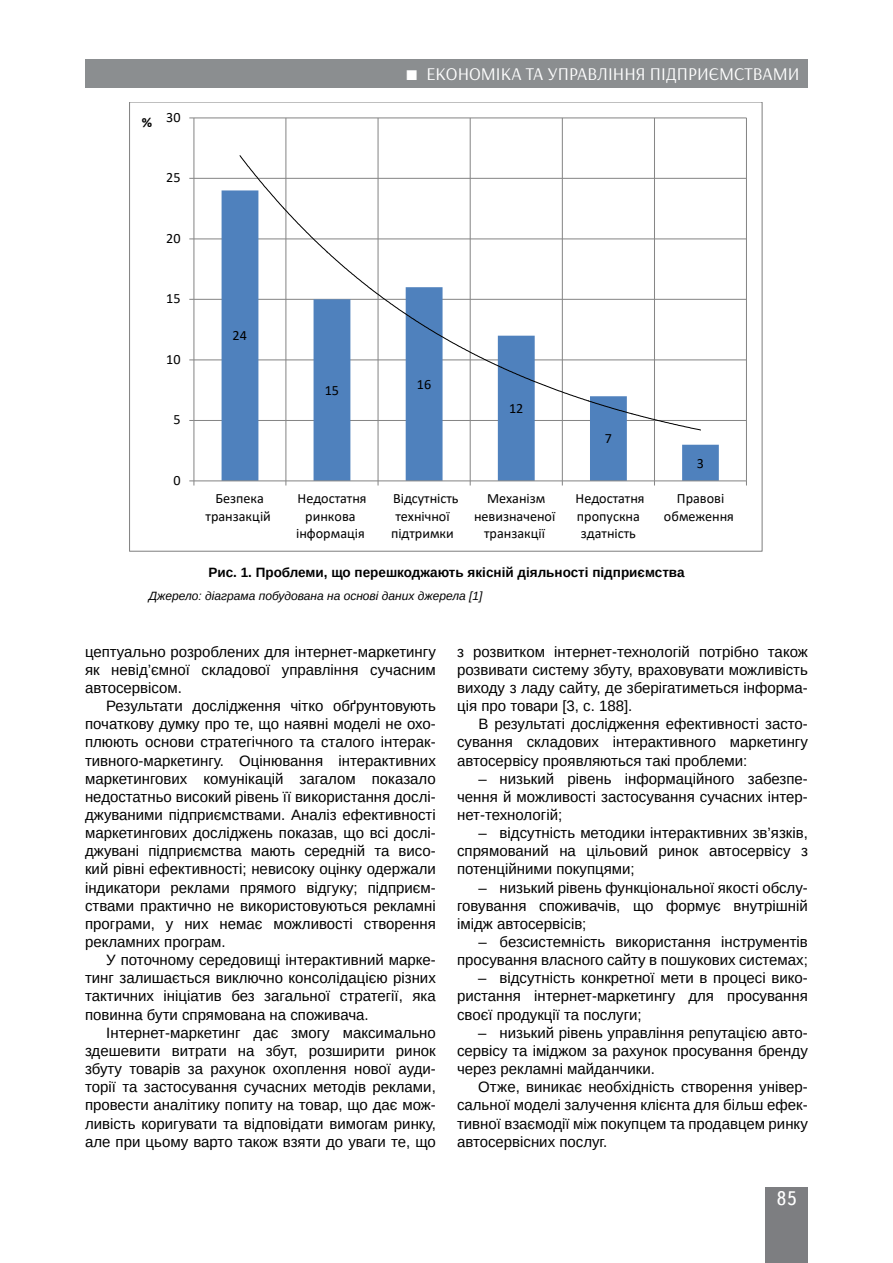
<style>
.page{position:relative;width:893px;height:1263px;background:#fff}
.page>*{position:absolute;margin:0;border:0;box-sizing:border-box;transform-origin:0 0}
.t1{font:19.5px "Ukrainian Text";color:#fff}
.t2{font:18px "Arsenal";color:#fff}
.t3{font:15px/18.1px "Arimo";color:#000;text-align:justify}
.t4{font:14.1px/17.4px "Calibri";color:#000;text-align:center}
.t5{font:700 14.1px "Calibri";color:#000}
.t6{font:700 13.5px "Arimo";color:#000}
.t7{font:italic 12px "Arimo";color:#000}
</style>
<div class="page">
<div style="left:765px;top:1187px;width:43px;height:76px;background:#7d7e81"></div>
<div style="left:85px;top:59px;width:723px;height:29px;background:#8b8e90"></div>
<hr style="left:194px;top:420px;width:552px;height:1px;background:#868686">
<hr style="left:194px;top:359px;width:552px;height:1px;background:#868686">
<hr style="left:194px;top:299px;width:552px;height:1px;background:#868686">
<hr style="left:194px;top:238px;width:552px;height:1px;background:#868686">
<hr style="left:194px;top:178px;width:552px;height:1px;background:#868686">
<hr style="left:194px;top:117px;width:552px;height:1px;background:#868686">
<hr style="left:285px;top:118px;width:1px;height:363px;background:#868686">
<hr style="left:378px;top:118px;width:1px;height:363px;background:#868686">
<hr style="left:470px;top:118px;width:1px;height:363px;background:#868686">
<hr style="left:562px;top:118px;width:1px;height:363px;background:#868686">
<hr style="left:654px;top:118px;width:1px;height:363px;background:#868686">
<hr style="left:746px;top:118px;width:1px;height:363px;background:#868686">
<svg style="left:222px;top:190px;width:497px;height:290px"></svg>
<hr style="left:193px;top:118px;width:1px;height:363px;background:#868686">
<hr style="left:194px;top:480px;width:552px;height:1px;background:#868686">
<svg style="left:189px;top:480px;width:5px;height:5px"></svg>
<svg style="left:239px;top:154px;width:463px;height:277px"></svg>
<p class="t5" style="left:142px;top:112px;width:12px">%</p>
<p class="t4" style="left:166px;top:108px;width:16px">30</p>
<p class="t4" style="left:166px;top:169px;width:16px">25</p>
<p class="t4" style="left:166px;top:229px;width:16px">20</p>
<p class="t4" style="left:166px;top:290px;width:16px">15</p>
<p class="t4" style="left:166px;top:350px;width:16px">10</p>
<p class="t4" style="left:173px;top:411px;width:9px">5</p>
<p class="t4" style="left:173px;top:471px;width:9px">0</p>
<p class="t2" style="left:426px;top:63px;width:375px">ЕКОНОМІКА ТА УПРАВЛІННЯ ПІДПРИЄМСТВАМИ</p>
<p class="t4" style="left:233px;top:327px;width:16px">24</p>
<p class="t4" style="left:325px;top:381px;width:16px">15</p>
<p class="t4" style="left:417px;top:375px;width:16px">16</p>
<p class="t4" style="left:509px;top:399px;width:16px">12</p>
<p class="t4" style="left:605px;top:430px;width:9px">7</p>
<p class="t4" style="left:697px;top:454px;width:9px">3</p>
<p class="t4" style="left:206px;top:490px;width:67px">Безпека транзакцій</p>
<p class="t4" style="left:296px;top:490px;width:72px">Недостатня ринкова інформація</p>
<p class="t4" style="left:391px;top:490px;width:69px">Відсутність технічної підтримки</p>
<p class="t4" style="left:474px;top:490px;width:83px">Механізм невизначеної транзакції</p>
<p class="t4" style="left:575px;top:490px;width:71px;text-align:left">Недостатня пропускна здатність</p>
<p class="t4" style="left:664px;top:490px;width:72px">Правові обмеження</p>
<p class="t6" style="left:208px;top:563px;width:478px">Рис. 1. Проблеми, що перешкоджають якісній діяльності підприємства</p>
<p class="t7" style="left:149px;top:588px;width:335px">Джерело: діаграма побудована на основі даних джерела [1]</p>
<p class="t3" style="left:85px;top:642px;width:352px">цептуально розроблених для інтернет-маркетингу як невід’ємної складової управління сучасним автосервісом.</p>
<p class="t3" style="left:85px;top:697px;width:352px;text-indent:21px">Результати дослідження чітко обґрунтовують початкову думку про те, що наявні моделі не охо&shy;плюють основи стратегічного та сталого інтерак&shy;тивного-маркетингу. Оцінювання інтерактивних маркетингових комунікацій загалом показало недостатньо високий рівень її використання дослі&shy;джуваними підприємствами. Аналіз ефективності маркетингових досліджень показав, що всі дослі&shy;джувані підприємства мають середній та висо&shy;кий рівні ефективності; невисоку оцінку одержали індикатори реклами прямого відгуку; підприєм&shy;ствами практично не використовуються рекламні програми, у них немає можливості створення рекламних програм.</p>
<p class="t3" style="left:85px;top:951px;width:352px;text-indent:21px">У поточному середовищі інтерактивний марке&shy;тинг залишається виключно консолідацією різних тактичних ініціатив без загальної стратегії, яка повинна бути спрямована на споживача.</p>
<p class="t3" style="left:85px;top:1024px;width:352px;text-indent:21px">Інтернет-маркетинг дає змогу максимально здешевити витрати на збут, розширити ринок збуту товарів за рахунок охоплення нової ауди&shy;торії та застосування сучасних методів реклами, провести аналітику попиту на товар, що дає мож&shy;ливість коригувати та відповідати вимогам ринку, але при цьому варто також взяти до уваги те, що</p>
<p class="t3" style="left:457px;top:642px;width:352px">з розвитком інтернет-технологій потрібно також розвивати систему збуту, враховувати можливість виходу з ладу сайту, де зберігатиметься інформа&shy;ція про товари [3, с. 188].</p>
<p class="t3" style="left:457px;top:715px;width:352px;text-indent:21px">В результаті дослідження ефективності засто&shy;сування складових інтерактивного маркетингу автосервісу проявляються такі проблеми:</p>
<p class="t3" style="left:457px;top:769px;width:352px;text-indent:21px">– низький рівень інформаційного забезпе&shy;чення й можливості застосування сучасних інтер&shy;нет-технологій;</p>
<p class="t3" style="left:457px;top:824px;width:352px;text-indent:21px">– відсутність методики інтерактивних зв’язків, спрямований на цільовий ринок автосервісу з потенційними покупцями;</p>
<p class="t3" style="left:457px;top:878px;width:352px;text-indent:21px">– низький рівень функціональної якості обслу&shy;говування споживачів, що формує внутрішній імідж автосервісів;</p>
<p class="t3" style="left:457px;top:933px;width:352px;text-align:right">– безсистемність використання інструментів просування власного сайту в пошукових системах;</p>
<p class="t3" style="left:457px;top:969px;width:352px;text-indent:21px">– відсутність конкретної мети в процесі вико&shy;ристання інтернет-маркетингу для просування своєї продукції та послуги;</p>
<p class="t3" style="left:457px;top:1024px;width:352px;text-indent:21px">– низький рівень управління репутацією авто&shy;сервісу та іміджом за рахунок просування бренду через рекламні майданчики.</p>
<p class="t3" style="left:457px;top:1078px;width:352px;text-indent:21px">Отже, виникає необхідність створення універ&shy;сальної моделі залучення клієнта для більш ефек&shy;тивної взаємодії між покупцем та продавцем ринку автосервісних послуг.</p>
<h1 class="t1" style="left:776px;top:1188px;width:22px">85</h1>
</div>
